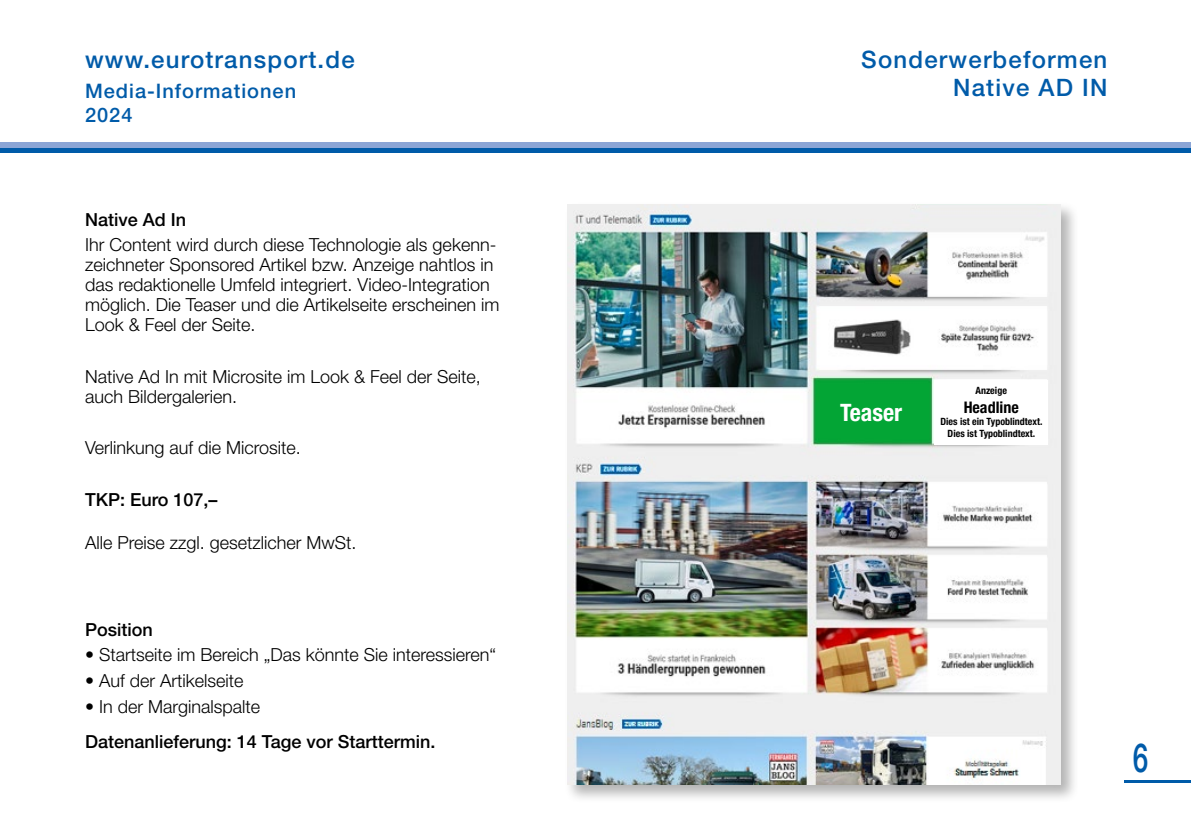
<style>
.page{position:relative;width:1191px;height:840px;background:#fff}
.page>*{position:absolute;margin:0;border:0;box-sizing:border-box;transform-origin:0 0}
.t1{font:500 40px "Helvetica Neue LT Std";color:#005ba9;scale:.7 1}
.t2{font:500 24px/28px "Helvetica Neue LT Std";letter-spacing:.05em;color:#005ba9;text-align:right}
.t3{font:700 condensed 24px "Helvetica Neue LT Std";color:#fff}
.t4{font:500 20px/24px "Helvetica Neue LT Std";letter-spacing:.05em;color:#005ba9}
.t5{font:300 18px/20px "Helvetica Neue LT Std";color:#000}
.t6{font:500 18px "Helvetica Neue LT Std";color:#000}
.t7{font:700 condensed 16px "Helvetica Neue LT Std";color:#000}
.t8{font:700 condensed 10px/12px "Helvetica Neue LT Std";color:#000;text-align:center}
</style>
<div class="page">
<hr style="left:1124px;top:780px;width:67px;height:2px;background:#005ba9">
<div style="left:565px;top:202px;width:514px;height:601px;background:#000;opacity:.3"></div>
<img style="left:567px;top:204px;width:493px;height:579px">
<div style="left:934px;top:380px;width:114px;height:64px;background:#fff"></div>
<div style="left:0;top:147px;width:1191px;height:6px;background:#005ba9"></div>
<div style="left:0;top:142px;width:1191px;height:5px;background:#8ba5d6"></div>
<h2 class="t2" style="left:85px;top:45px;width:271px">www.eurotransport.de</h2>
<p class="t4" style="left:85px;top:79px;width:213px">Media-Informationen<br>2024</p>
<p class="t6" style="left:85px;top:208px;width:103px">Native Ad In</p>
<p class="t5" style="left:85px;top:234px;width:416px">Ihr Content wird durch diese Technologie als gekenn&shy;zeichneter Sponsored Artikel bzw. Anzeige nahtlos in das redaktionelle Umfeld integriert. Video-Integration möglich. Die Teaser und die Artikelseite erscheinen im Look &amp; Feel der Seite.</p>
<p class="t5" style="left:85px;top:366px;width:397px">Native Ad In mit Microsite im Look &amp; Feel der Seite, auch Bildergalerien.</p>
<p class="t5" style="left:85px;top:437px;width:217px">Verlinkung auf die Microsite.</p>
<p class="t6" style="left:85px;top:488px;width:134px">TKP: Euro 107,–</p>
<p class="t5" style="left:85px;top:531px;width:273px">Alle Preise zzgl. gesetzlicher MwSt.</p>
<p class="t6" style="left:85px;top:618px;width:69px">Position</p>
<p class="t5" style="left:85px;top:644px;width:413px">• Startseite im Bereich „Das könnte Sie interessieren“</p>
<p class="t5" style="left:85px;top:670px;width:160px">• Auf der Artikelseite</p>
<p class="t5" style="left:85px;top:695px;width:177px">• In der Marginalspalte</p>
<p class="t6" style="left:85px;top:730px;width:352px">Datenanlieferung: 14 Tage vor Starttermin.</p>
<h2 class="t2" style="left:861px;top:45px;width:247px">Sonderwerbeformen<br>Native AD IN</h2>
<h2 class="t3" style="left:840px;top:398px;width:64px">Teaser</h2>
<p class="t8" style="left:975px;top:384px;width:33px">Anzeige</p>
<p class="t7" style="left:963px;top:398px;width:57px">Headline</p>
<p class="t8" style="left:940px;top:415px;width:103px">Dies ist ein Typoblindtext.<br>Dies ist Typoblindtext.</p>
<h1 class="t1" style="left:1132px;top:733px;width:24px">6</h1>
</div>
